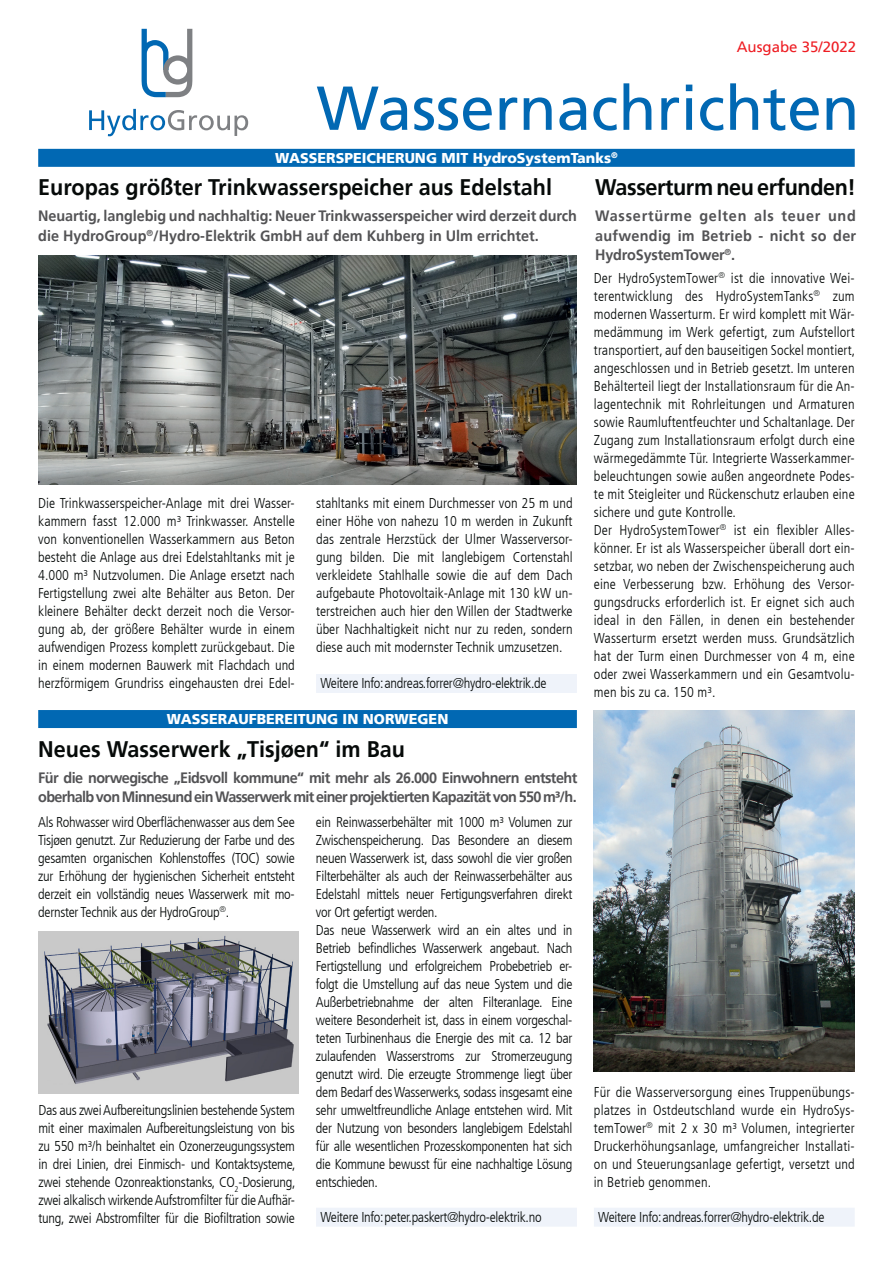
<style>
.page{position:relative;width:893px;height:1263px;background:#fff}
.page>*{position:absolute;margin:0;border:0;box-sizing:border-box;transform-origin:0 0}
.t1{font:61.95px "Frutiger LT";color:#0168b3}
.t2{font:700 22.5px "Frutiger";color:#060a09;scale:.96 1}
.t3{font:700 22.5px "Frutiger";letter-spacing:-.02em;color:#060a09;scale:.96 1}
.t4{font:700 15px/19.5px "Frutiger";letter-spacing:-.01em;color:#535355;scale:.96 1}
.t5{font:700 15px/19.5px "Frutiger";letter-spacing:-.045em;color:#535355;scale:.96 1}
.t6{font:15px "Frutiger LT";color:#ee1d23}
.t7{font:300 condensed 14.25px/18px "Frutiger LT";letter-spacing:-.02em;color:#060a09;text-align:justify}
.t8{font:300 condensed 14.25px/18px "Frutiger LT";letter-spacing:.01em;color:#060a09}
.t9{font:900 14.25px "Frutiger LT";color:#fff}
</style>
<div class="page">
<div style="left:38px;top:149px;width:817px;height:18px;background:#0168b3"></div>
<div style="left:38px;top:710px;width:539px;height:18px;background:#0168b3"></div>
<svg style="left:89px;top:109px;width:159px;height:27px"></svg>
<svg style="left:142px;top:29px;width:50px;height:68px"></svg>
<img style="left:38px;top:931px;width:261px;height:162px">
<img style="left:38px;top:255px;width:539px;height:230px">
<div style="left:316px;top:674px;width:261px;height:19px;background:#eff3fa"></div>
<img style="left:594px;top:710px;width:261px;height:361px">
<div style="left:594px;top:1208px;width:261px;height:19px;background:#eff3fa"></div>
<div style="left:316px;top:1208px;width:261px;height:19px;background:#eff3fa"></div>
<p class="t6" style="left:737px;top:38px;width:121px">Ausgabe 35/2022</p>
<h1 class="t1" style="left:317px;top:72px;width:544px">Wassernachrichten</h1>
<p class="t9" style="left:275px;top:149px;width:344px">WASSERSPEICHERUNG MIT HydroSystemTanks<sup>®</sup></p>
<h2 class="t2" style="left:38px;top:174px;width:537px">Europas größter Trinkwasserspeicher aus Edelstahl</h2>
<p class="t4" style="left:38px;top:206px;width:563px">Neuartig, langlebig und nachhaltig: Neuer Trinkwasserspeicher wird derzeit durch die HydroGroup<sup>®</sup>/Hydro-Elektrik GmbH auf dem Kuhberg in Ulm errichtet.</p>
<p class="t7" style="left:38px;top:494px;width:258px">Die Trinkwasserspeicher-Anlage mit drei Wasser&shy;kammern fasst 12.000 m³ Trinkwasser. Anstelle von konventionellen Wasserkammern aus Beton besteht die Anlage aus drei Edelstahltanks mit je 4.000 m³ Nutzvolumen. Die Anlage ersetzt nach Fertigstellung zwei alte Behälter aus Beton. Der kleinere Behälter deckt derzeit noch die Versor&shy;gung ab, der größere Behälter wurde in einem aufwendigen Prozess komplett zurückgebaut. Die in einem modernen Bauwerk mit Flachdach und herzförmigem Grundriss eingehausten drei Edel-</p>
<p class="t7" style="left:316px;top:494px;width:258px">stahltanks mit einem Durchmesser von 25 m und einer Höhe von nahezu 10 m werden in Zukunft das zentrale Herzstück der Ulmer Wasserversor&shy;gung bilden. Die mit langlebigem Cortenstahl verkleidete Stahlhalle sowie die auf dem Dach aufgebaute Photovoltaik-Anlage mit 130 kW un&shy;terstreichen auch hier den Willen der Stadtwerke über Nachhaltigkeit nicht nur zu reden, sondern diese auch mit modernster Technik umzusetzen.</p>
<p class="t7" style="left:320px;top:674px;width:228px">Weitere Info: andreas.forrer@hydro-elektrik.de</p>
<p class="t9" style="left:167px;top:710px;width:283px">WASSERAUFBEREITUNG IN NORWEGEN</p>
<h2 class="t2" style="left:38px;top:736px;width:384px">Neues Wasserwerk „Tisjøen“ im Bau</h2>
<p class="t5" style="left:38px;top:767px;width:563px">Für die norwegische „Eidsvoll kommune“ mit mehr als 26.000 Einwohnern entsteht oberhalb von Minnesund ein Wasserwerk mit einer projektierten Kapazität von 550 m³/h.</p>
<p class="t7" style="left:38px;top:813px;width:258px">Als Rohwasser wird Oberflächenwasser aus dem See Tisjøen genutzt. Zur Reduzierung der Farbe und des gesamten organischen Kohlenstoffes (TOC) sowie zur Erhöhung der hygienischen Sicherheit entsteht derzeit ein vollständig neues Wasserwerk mit mo&shy;dernster Technik aus der HydroGroup<sup>®</sup>.</p>
<p class="t7" style="left:316px;top:813px;width:258px;text-align:left">ein Reinwasserbehälter mit 1000 m³ Volumen zur Zwischenspeicherung. Das Besondere an diesem neuen Wasserwerk ist, dass sowohl die vier großen Filterbehälter als auch der Reinwasserbehälter aus Edelstahl mittels neuer Fertigungsverfahren direkt vor Ort gefertigt werden.<br>Das neue Wasserwerk wird an ein altes und in Betrieb befindliches Wasserwerk angebaut. Nach Fertigstellung und erfolgreichem Probebetrieb er&shy;folgt die Umstellung auf das neue System und die Außerbetriebnahme der alten Filteranlage. Eine weitere Besonderheit ist, dass in einem vorgeschal&shy;teten Turbinenhaus die Energie des mit ca. 12 bar zulaufenden Wasserstroms zur Stromerzeugung genutzt wird. Die erzeugte Strommenge liegt über dem Bedarf des Wasserwerks, sodass insgesamt eine sehr umweltfreundliche Anlage entstehen wird. Mit der Nutzung von besonders langlebigem Edelstahl für alle wesentlichen Prozesskomponenten hat sich die Kommune bewusst für eine nachhaltige Lösung entschieden.</p>
<p class="t7" style="left:320px;top:1208px;width:223px">Weitere Info: peter.paskert@hydro-elektrik.no</p>
<p class="t7" style="left:38px;top:1101px;width:259px">Das aus zwei Aufbereitungslinien bestehende System mit einer maximalen Aufbereitungsleistung von bis zu 550 m³/h beinhaltet ein Ozonerzeugungssystem in drei Linien, drei Einmisch- und Kontaktsysteme, zwei stehende Ozonreaktionstanks, CO<sub>2</sub>-Dosierung, zwei alkalisch wirkende Aufstromfilter für die Aufhär&shy;tung, zwei Abstromfilter für die Biofiltration sowie</p>
<h2 class="t3" style="left:595px;top:174px;width:273px">Wasserturm neu erfunden!</h2>
<p class="t4" style="left:595px;top:206px;width:273px;text-align:justify">Wassertürme gelten als teuer und aufwendig im Betrieb - nicht so der HydroSystemTower<sup>®</sup>.</p>
<p class="t8" style="left:594px;top:269px;width:263px">Der HydroSystemTower<sup>®</sup> ist die innovative Wei&shy;terentwicklung des HydroSystemTanks<sup>®</sup> zum modernen Wasserturm. Er wird komplett mit Wär&shy;medämmung im Werk gefertigt, zum Aufstellort transportiert, auf den bauseitigen Sockel montiert, angeschlossen und in Betrieb gesetzt. Im unteren Behälterteil liegt der Installationsraum für die An&shy;lagentechnik mit Rohrleitungen und Armaturen sowie Raumluftentfeuchter und Schaltanlage. Der Zugang zum Installationsraum erfolgt durch eine wärmegedämmte Tür. Integrierte Wasserkammer&shy;beleuchtungen sowie außen angeordnete Podes&shy;te mit Steigleiter und Rückenschutz erlauben eine sichere und gute Kontrolle.<br>Der HydroSystemTower<sup>®</sup> ist ein flexibler Alles&shy;könner. Er ist als Wasserspeicher überall dort ein&shy;setzbar, wo neben der Zwischenspeicherung auch eine Verbesserung bzw. Erhöhung des Versor&shy;gungsdrucks erforderlich ist. Er eignet sich auch ideal in den Fällen, in denen ein bestehender Wasserturm ersetzt werden muss. Grundsätzlich hat der Turm einen Durchmesser von 4 m, eine oder zwei Wasserkammern und ein Gesamtvolu&shy;men bis zu ca. 150 m³.</p>
<p class="t7" style="left:594px;top:1083px;width:262px">Für die Wasserversorgung eines Truppenübungs&shy;platzes in Ostdeutschland wurde ein HydroSys&shy;temTower<sup>®</sup> mit 2 x 30 m³ Volumen, integrierter Druckerhöhungsanlage, umfangreicher Installati&shy;on und Steuerungsanlage gefertigt, versetzt und in Betrieb genommen.</p>
<p class="t7" style="left:598px;top:1208px;width:228px">Weitere Info: andreas.forrer@hydro-elektrik.de</p>
</div>
